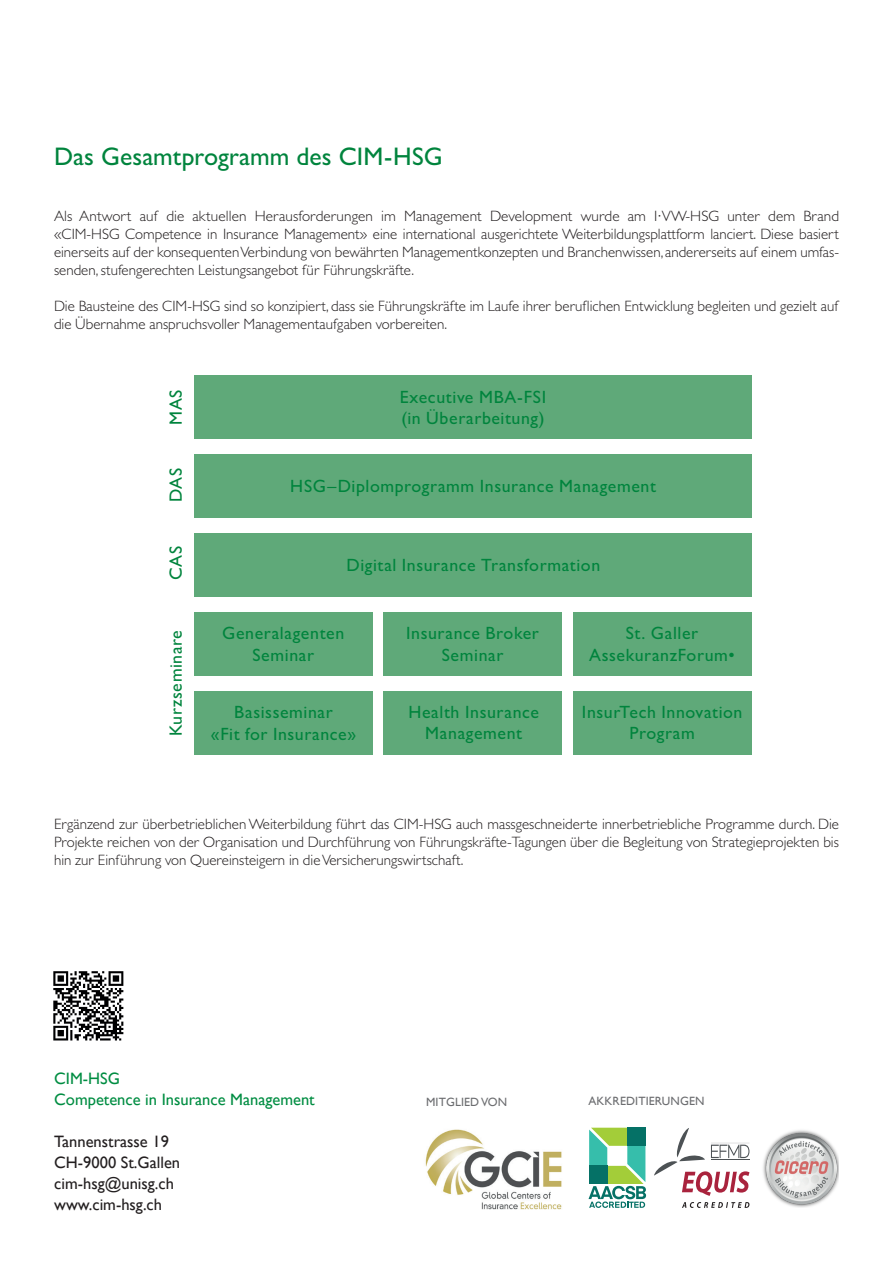
<style>
.page{position:relative;width:893px;height:1263px;background:#fff}
.page>*{position:absolute;margin:0;border:0;box-sizing:border-box;transform-origin:0 0}
.t1{font:500 25.5px "Gill Sans MT Pro";color:#00843d}
.t2{font:17.85px/21.3px "Gill Sans";letter-spacing:.035em;color:#00843d;text-align:center}
.t3{font:16.5px/21px "Gill Sans";color:#231f20}
.t4{font:16.5px/21px "Gill Sans";color:#008d42}
.t5{font:300 15px/18px "Gill Sans MT Pro";color:#231f20;text-align:justify}
.t6{font:12px "Gill Sans";letter-spacing:.01em;color:#6c6d70}
</style>
<div class="page">
<img style="left:763px;top:1130px;width:76px;height:78px">
<div style="left:194px;top:691px;width:179px;height:63px;background:#5fa979"></div>
<div style="left:383px;top:691px;width:179px;height:63px;background:#5fa979"></div>
<div style="left:194px;top:454px;width:558px;height:63px;background:#5fa979"></div>
<div style="left:194px;top:533px;width:558px;height:63px;background:#5fa979"></div>
<div style="left:194px;top:612px;width:179px;height:63px;background:#5fa979"></div>
<div style="left:383px;top:612px;width:179px;height:63px;background:#5fa979"></div>
<div style="left:194px;top:375px;width:558px;height:64px;background:#5fa979"></div>
<div style="left:573px;top:691px;width:178px;height:63px;background:#5fa979"></div>
<div style="left:573px;top:612px;width:178px;height:63px;background:#5fa979"></div>
<svg style="left:682px;top:1202px;width:67px;height:6px"></svg>
<svg style="left:654px;top:1128px;width:95px;height:68px"></svg>
<hr style="left:711px;top:1159px;width:38px;height:1px;background:#4d5255">
<svg style="left:588px;top:1128px;width:58px;height:80px"></svg>
<img style="left:425px;top:1129px;width:137px;height:81px">
<img style="left:53px;top:971px;width:71px;height:70px">
<h1 class="t1" style="left:54px;top:141px;width:390px">Das Gesamtprogramm des CIM-HSG</h1>
<p class="t5" style="left:54px;top:206px;width:787px">Als Antwort auf die aktuellen Herausforderungen im Management Development wurde am I·VW-HSG unter dem Brand «CIM-HSG Competence in Insurance Management» eine international ausgerichtete Weiterbildungsplattform lanciert. Diese basiert einerseits auf der konsequenten Verbindung von bewährten Managementkonzepten und Branchenwissen, andererseits auf einem umfas&shy;senden, stufengerechten Leistungsangebot für Führungskräfte.</p>
<p class="t5" style="left:54px;top:296px;width:786px">Die Bausteine des CIM-HSG sind so konzipiert, dass sie Führungskräfte im Laufe ihrer beruflichen Entwicklung begleiten und gezielt auf die Übernahme anspruchsvoller Managementaufgaben vorbereiten.</p>
<p class="t2" style="left:166px;top:425px;width:37px;rotate:-90deg">MAS</p>
<p class="t2" style="left:166px;top:502px;width:36px;rotate:-90deg">DAS</p>
<p class="t2" style="left:166px;top:580px;width:36px;rotate:-90deg">CAS</p>
<p class="t2" style="left:166px;top:736px;width:108px;rotate:-90deg">Kurzseminare</p>
<p class="t2" style="left:400px;top:386px;width:148px">Executive MBA-FSI</p>
<p class="t2" style="left:401px;top:408px;width:145px">(in Überarbeitung)</p>
<p class="t2" style="left:290px;top:476px;width:367px">HSG–Diplomprogramm Insurance Management</p>
<p class="t2" style="left:346px;top:555px;width:255px">Digital Insurance Transformation</p>
<p class="t2" style="left:222px;top:623px;width:124px">Generalagenten<br>Seminar</p>
<p class="t2" style="left:406px;top:623px;width:134px">Insurance Broker<br>Seminar</p>
<p class="t2" style="left:589px;top:623px;width:147px">St. Galler<br>AssekuranzForum•</p>
<p class="t2" style="left:211px;top:702px;width:147px">Basisseminar<br>«Fit for Insurance»</p>
<p class="t2" style="left:408px;top:702px;width:132px">Health Insurance<br>Management</p>
<p class="t2" style="left:582px;top:702px;width:162px">InsurTech Innovation<br>Program</p>
<p class="t5" style="left:54px;top:815px;width:786px">Ergänzend zur überbetrieblichen Weiterbildung führt das CIM-HSG auch massgeschneiderte innerbetriebliche Programme durch. Die Projekte reichen von der Organisation und Durchführung von Führungskräfte-Tagungen über die Begleitung von Strategieprojekten bis hin zur Einführung von Quereinsteigern in die Versicherungswirtschaft.</p>
<p class="t4" style="left:54px;top:1068px;width:262px">CIM-HSG<br>Competence in Insurance Management</p>
<p class="t3" style="left:54px;top:1131px;width:127px">Tannenstrasse 19<br>CH-9000 St.Gallen cim-hsg@unisg.ch www.cim-hsg.ch</p>
<p class="t6" style="left:426px;top:1094px;width:83px">MITGLIED VON</p>
<p class="t6" style="left:588px;top:1094px;width:118px">AKKREDITIERUNGEN</p>
</div>
